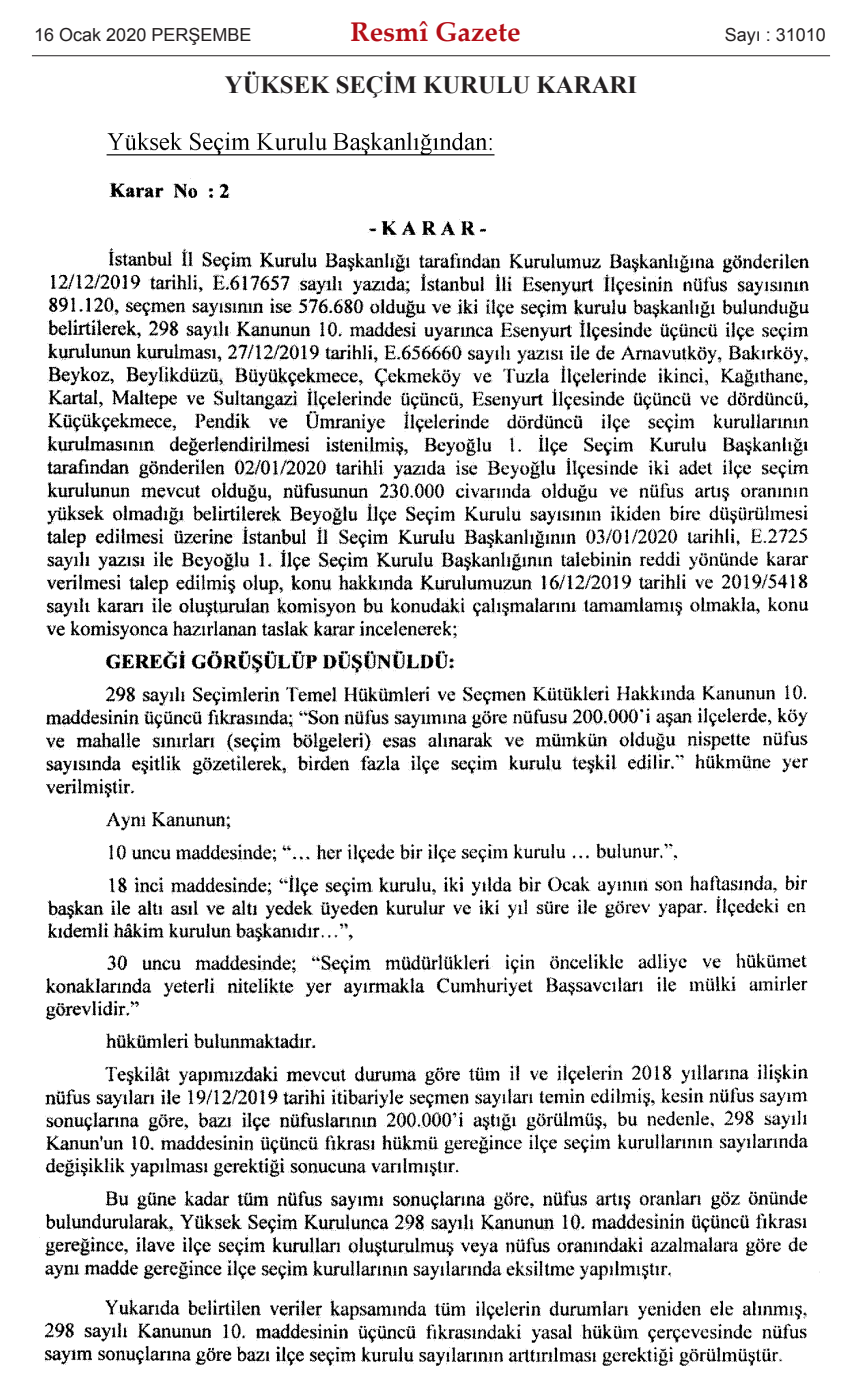
<style>
.page{position:relative;width:862px;height:1397px;background:#fff}
.page>*{position:absolute;margin:0;border:0;box-sizing:border-box;transform-origin:0 0}
.t1{font:700 27px "Palatino Linotype";color:#b40e16}
.t2{font:700 24.75px "Times New Roman";color:#231f20}
.t3{font:18px "Arial";color:#231f20}
</style>
<div class="page">
<img style="left:39px;top:132px;width:781px;height:1235px">
<hr style="left:32px;top:55px;width:797px;height:1px;background:#231f20">
<p class="t3" style="left:34px;top:25px;width:219px">16 Ocak 2020 PERŞEMBE</p>
<h1 class="t1" style="left:350px;top:21px;width:171px">Resmî Gazete</h1>
<p class="t3" style="left:724px;top:25px;width:103px">Sayı : 31010</p>
<h2 class="t2" style="left:225px;top:71px;width:413px">YÜKSEK SEÇİM KURULU KARARI</h2>
</div>
